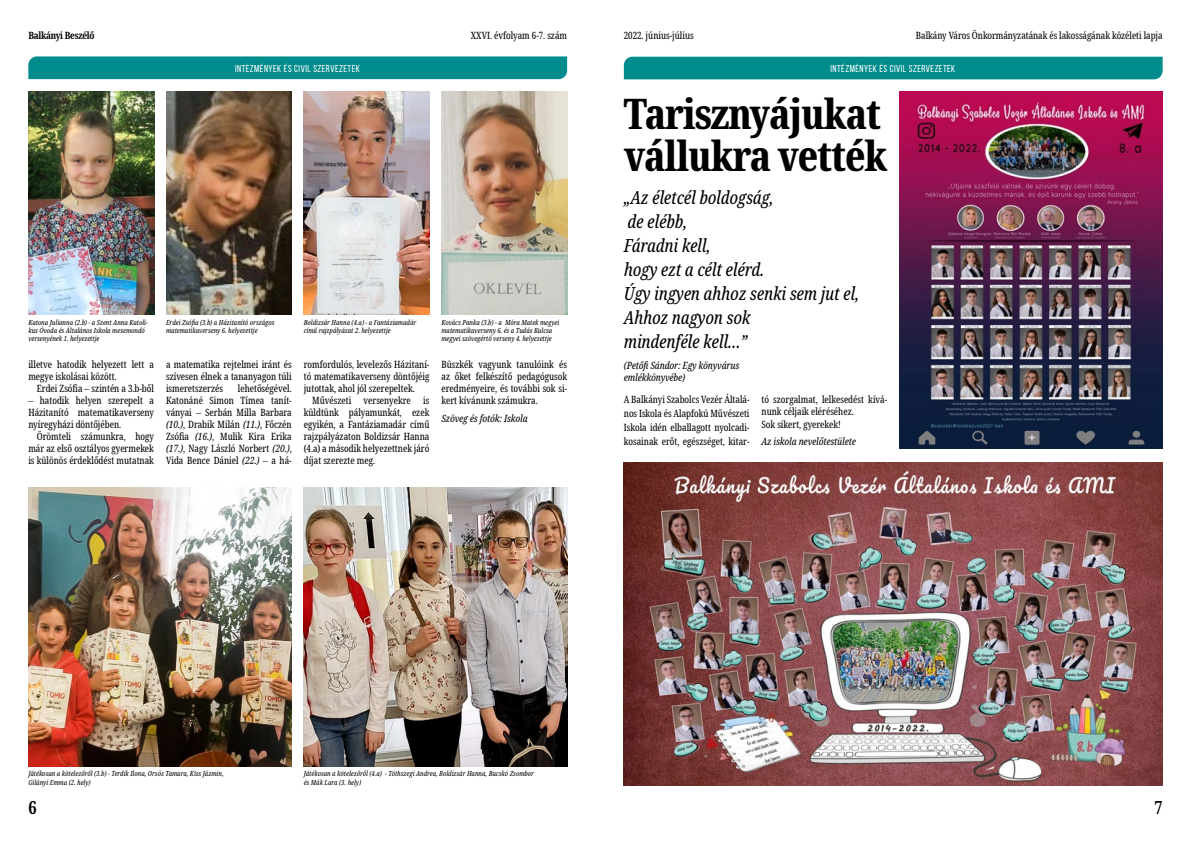
<style>
.page{position:relative;width:1191px;height:842px;background:#fff}
.page>*{position:absolute;margin:0;border:0;box-sizing:border-box;transform-origin:0 0}
.t1{font:800 extra-condensed 42px/42px "Noto Serif";letter-spacing:-.025em;color:#000}
.t2{font:italic extra-condensed 18px/24px "Noto Serif";color:#000}
.t3{font:700 extra-condensed 18px "Noto Serif";color:#000}
.t4{font:extra-condensed 10px/12px "Noto Serif";color:#000;text-align:justify}
.t5{font:italic extra-condensed 10px/12px "Noto Serif";color:#000}
.t6{font:10px "Bebas Neue";letter-spacing:.05em;color:#fff}
.t7{font:700 extra-condensed 10px "Noto Serif";letter-spacing:-.025em;color:#000}
.t8{font:italic extra-condensed 7px/8.4px "Noto Serif";letter-spacing:.01em;color:#000}
.s1{font-style:italic}
</style>
<div class="page">
<div style="left:28px;top:56px;width:539px;height:23px;background:#008c8d"></div>
<div style="left:624px;top:57px;width:538px;height:22px;background:#008c8d"></div>
<img style="left:28px;top:488px;width:264px;height:278px">
<img style="left:166px;top:92px;width:126px;height:222px">
<img style="left:304px;top:92px;width:125px;height:222px">
<img style="left:28px;top:92px;width:126px;height:222px">
<img style="left:441px;top:92px;width:126px;height:222px">
<img style="left:304px;top:488px;width:263px;height:278px">
<img style="left:624px;top:463px;width:538px;height:322px">
<img style="left:899px;top:92px;width:263px;height:357px">
<p class="t7" style="left:28px;top:28px;width:68px">Balkányi Beszélő</p>
<p class="t4" style="left:471px;top:30px;width:98px">XXVI. évfolyam 6-7. szám</p>
<p class="t4" style="left:624px;top:30px;width:71px">2022. június-július</p>
<p class="t4" style="left:916px;top:30px;width:248px">Balkány Város Önkormányzatának és lakosságának közéleti lapja</p>
<p class="t6" style="left:235px;top:63px;width:126px">INTÉZMÉNYEK ÉS CIVIL SZERVEZETEK</p>
<p class="t6" style="left:830px;top:63px;width:126px">INTÉZMÉNYEK ÉS CIVIL SZERVEZETEK</p>
<p class="t8" style="left:28px;top:318px;width:121px">Katona Julianna (2.b) - a Szent Anna Katoli&shy;kus Óvoda és Általános Iskola mesemondó versenyének 1. helyezettje</p>
<p class="t8" style="left:166px;top:318px;width:110px">Erdei Zsófia (3.b) a Házitanító országos matematikaverseny 6. helyezettje</p>
<p class="t8" style="left:304px;top:318px;width:114px">Boldizsár Hanna (4.a) - a Fantáziamadár című rajzpályázat 2. helyezettje</p>
<p class="t8" style="left:441px;top:318px;width:119px">Kovács Panka (3.b) - a Móra Matek megyei matematikaverseny 6. és a Tudás Kulcsa megyei szövegértő verseny 4. helyezettje</p>
<p class="t4" style="left:28px;top:359px;width:127px">illetve hatodik helyezett lett a megye iskolásai között.</p>
<p class="t4" style="left:37px;top:383px;width:119px">Erdei Zsófia – szintén a 3.b-ből</p>
<p class="t4" style="left:28px;top:395px;width:127px">– hatodik helyen szerepelt a Házitanító matematikaverseny nyíregyházi döntőjében.</p>
<p class="t4" style="left:28px;top:431px;width:127px;text-indent:8px">Örömteli számunkra, hogy már az első osztályos gyermekek is különös érdeklődést mutatnak</p>
<p class="t4" style="left:166px;top:359px;width:127px">a matematika rejtelmei iránt és szívesen élnek a tananyagon túli ismeretszerzés</p>
<p class="t4" style="left:166px;top:383px;width:127px;text-indent:72px">lehetőségével.<br>Katonáné Simon Tímea tanít&shy;ványai – Serbán Milla Barbara <span class="s1">(10.)</span>, Drabik Milán <span class="s1">(11.)</span>, Főczén Zsófia <span class="s1">(16.)</span>, Mulik Kira Erika <span class="s1">(17.)</span>, Nagy László Norbert <span class="s1">(20.)</span>, Vida Bence Dániel <span class="s1">(22.)</span> – a há-</p>
<p class="t4" style="left:304px;top:359px;width:127px">romfordulós, levelezős Házitaní&shy;tó matematikaverseny döntőjéig jutottak, ahol jól szerepeltek.</p>
<p class="t4" style="left:304px;top:395px;width:127px;text-indent:8px">Művészeti versenyekre is küldtünk pályamunkát, ezek egyikén, a Fantáziamadár című rajzpályázaton Boldizsár Hanna (4.a) a második helyezettnek járó díjat szerezte meg.</p>
<p class="t4" style="left:441px;top:359px;width:127px">Büszkék vagyunk tanulóink és az őket felkészítő pedagógusok eredményeire, és további sok si&shy;kert kívánunk számukra.</p>
<p class="t5" style="left:441px;top:412px;width:88px">Szöveg és fotók: Iskola</p>
<h1 class="t1" style="left:624px;top:93px;width:265px">Tarisznyájukat vállukra vették</h1>
<h2 class="t2" style="left:624px;top:186px;width:236px">„Az életcél boldogság,<br>de elébb,<br>Fáradni kell,<br>hogy ezt a célt elérd.<br>Úgy ingyen ahhoz senki sem jut el,<br>Ahhoz nagyon sok<br>mindenféle kell…”</h2>
<p class="t5" style="left:624px;top:359px;width:117px">(Petőfi Sándor: Egy könyvárus emlékkönyvébe)</p>
<p class="t4" style="left:624px;top:393px;width:127px;line-height:14.1px">A Balkányi Szabolcs Vezér Általá&shy;nos Iskola és Alapfokú Művészeti Iskola idén elballagott nyolcadi&shy;kosainak erőt, egészséget, kitar-</p>
<p class="t4" style="left:761px;top:394px;width:127px;text-align:left">tó szorgalmat, lelkesedést kívá&shy;nunk céljaik eléréséhez.<br>Sok sikert, gyerekek!</p>
<p class="t5" style="left:761px;top:436px;width:96px">Az iskola nevelőtestülete</p>
<p class="t8" style="left:28px;top:770px;width:197px">Játékosan a kötelezőről (3.b) - Terdik Ilona, Orsós Tamara, Kiss Jázmin,<br>Gilányi Emma (2. hely)</p>
<h2 class="t3" style="left:28px;top:794px;width:10px">6</h2>
<p class="t8" style="left:304px;top:770px;width:232px">Játékosan a kötelezőről (4.a) - Tóthszegi Andrea, Boldizsár Hanna, Bucskó Zsombor és Mák Lara (3. hely)</p>
<h2 class="t3" style="left:1154px;top:794px;width:10px">7</h2>
</div>
